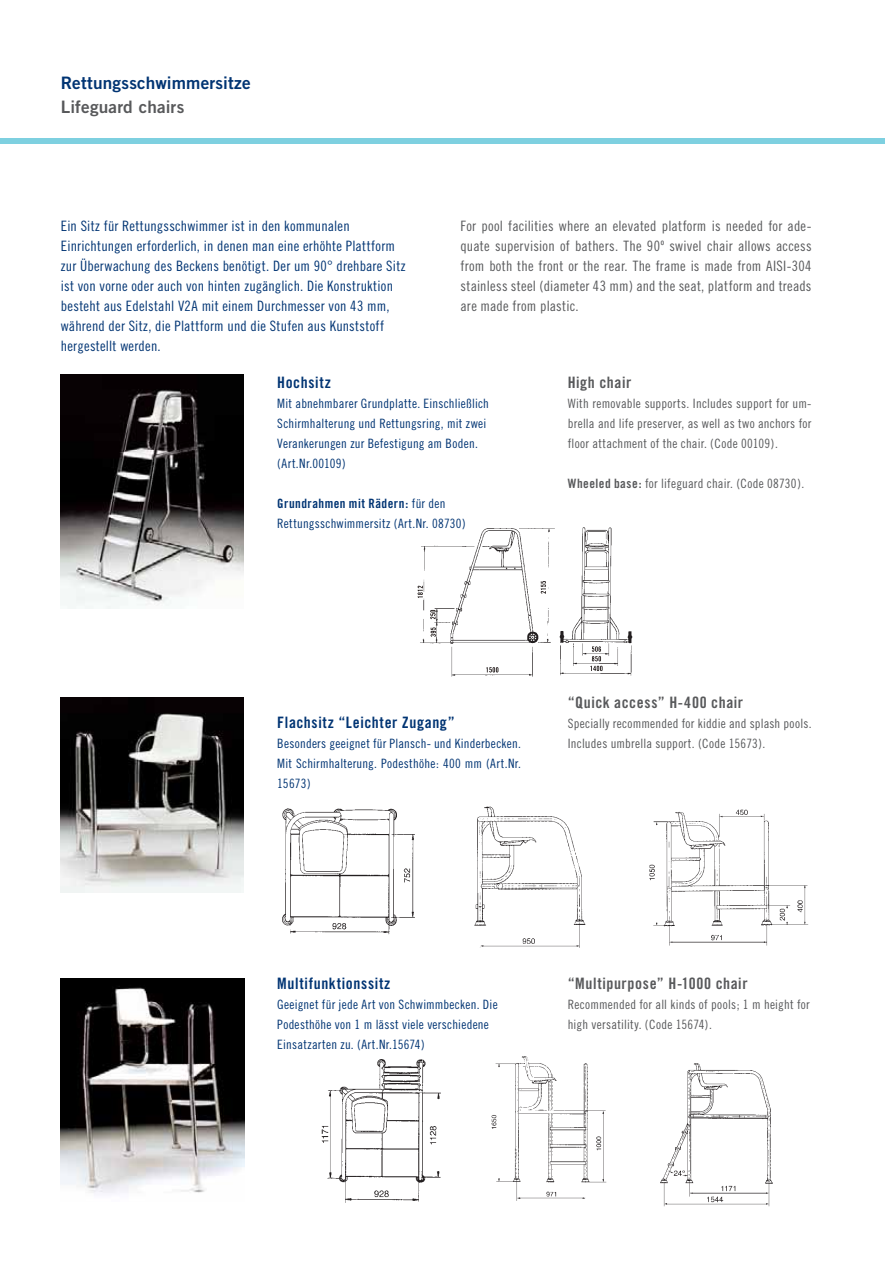
<style>
.page{position:relative;width:893px;height:1263px;background:#fff}
.page>*{position:absolute;margin:0;border:0;box-sizing:border-box;transform-origin:0 0}
.t1{font:17.1px "Trade Gothic Bold Two";letter-spacing:.01em;color:#003473}
.t2{font:17.1px "Trade Gothic Bold Two";letter-spacing:.01em;color:#58595b}
.t3{font:15.75px "Trade Gothic Bold Cond Twenty";letter-spacing:.035em;color:#58595b}
.t4{font:15.75px "Trade Gothic Bold Cond Twenty";letter-spacing:.04em;color:#003473}
.t5{font:14.25px/20.1px "Trade Gothic Cond Eighteen";letter-spacing:.02em;color:#003473}
.t6{font:14.25px/20.1px "Trade Gothic Cond Eighteen";letter-spacing:.015em;color:#58595b;text-align:justify}
.t7{font:12.9px/20.1px "Trade Gothic Cond Eighteen";letter-spacing:.02em;color:#003473}
.t8{font:12.9px/20.1px "Trade Gothic Cond Eighteen";letter-spacing:.02em;color:#58595b}
.t9{font:12.9px "Trade Gothic Bold Cond Twenty";letter-spacing:.035em;color:#003473}
.s1{font-family:"Trade Gothic Cond Eighteen"}
.s2{font-family:"Trade Gothic Bold Cond Twenty"}
</style>
<div class="page">
<div style="left:0;top:138px;width:884px;height:6px;background:#7ed0e0"></div>
<img style="left:61px;top:374px;width:183px;height:234px">
<img style="left:61px;top:698px;width:182px;height:194px">
<img style="left:61px;top:978px;width:183px;height:215px">
<img style="left:282px;top:808px;width:133px;height:127px">
<img style="left:474px;top:806px;width:112px;height:142px">
<img style="left:649px;top:809px;width:160px;height:137px">
<img style="left:321px;top:1059px;width:120px;height:144px">
<img style="left:491px;top:1056px;width:115px;height:145px">
<img style="left:660px;top:1063px;width:112px;height:144px">
<img style="left:417px;top:527px;width:216px;height:150px">
<svg style="left:418px;top:586px;width:5px;height:12px"></svg>
<svg style="left:431px;top:628px;width:5px;height:9px"></svg>
<svg style="left:430px;top:610px;width:6px;height:9px"></svg>
<svg style="left:486px;top:667px;width:12px;height:5px"></svg>
<svg style="left:541px;top:581px;width:5px;height:13px"></svg>
<svg style="left:590px;top:646px;width:12px;height:25px"></svg>
<h1 class="t1" style="left:61px;top:77px;width:191px">Rettungsschwimmersitze</h1>
<h1 class="t2" style="left:61px;top:101px;width:125px">Lifeguard chairs</h1>
<p class="t5" style="left:61px;top:217px;width:346px">Ein Sitz für Rettungsschwimmer ist in den kommunalen Einrichtungen erforderlich, in denen man eine erhöhte Plattform zur Überwachung des Beckens benötigt. Der um 90° drehbare Sitz ist von vorne oder auch von hinten zugänglich. Die Konstruktion besteht aus Edelstahl V2A mit einem Durchmesser von 43 mm, während der Sitz, die Plattform und die Stufen aus Kunststoff hergestellt werden.</p>
<p class="t6" style="left:460px;top:217px;width:353px">For pool facilities where an elevated platform is needed for ade&shy;quate supervision of bathers. The 90º swivel chair allows access from both the front or the rear. The frame is made from AISI-304 stainless steel (diameter 43 mm) and the seat, platform and treads are made from plastic.</p>
<p class="t4" style="left:277px;top:376px;width:55px">Hochsitz</p>
<p class="t7" style="left:277px;top:394px;width:213px">Mit abnehmbarer Grundplatte. Einschließlich Schirmhalterung und Rettungsring, mit zwei Verankerungen zur Befestigung am Boden. (Art.Nr.00109)</p>
<p class="t9" style="left:277px;top:499px;width:170px">Grundrahmen mit Rädern: <span class="s1">für den</span></p>
<p class="t7" style="left:277px;top:514px;width:190px">Rettungsschwimmersitz (Art.Nr. 08730)</p>
<p class="t3" style="left:568px;top:376px;width:65px">High chair</p>
<p class="t8" style="left:568px;top:394px;width:245px;text-align:justify">With removable supports. Includes support for um&shy;brella and life preserver, as well as two anchors for floor attachment of the chair. (Code 00109).</p>
<p class="t8" style="left:568px;top:474px;width:238px"><span class="s2">Wheeled base:</span> for lifeguard chair. (Code 08730).</p>
<p class="t4" style="left:277px;top:717px;width:179px">Flachsitz “Leichter Zugang”</p>
<p class="t7" style="left:277px;top:735px;width:245px;text-align:justify">Besonders geeignet für Plansch- und Kinderbecken.<br>Mit Schirmhalterung. Podesthöhe: 400 mm (Art.Nr.<br>15673)</p>
<p class="t3" style="left:568px;top:697px;width:177px">“Quick access” H-400 chair</p>
<p class="t8" style="left:568px;top:715px;width:245px">Specially recommended for kiddie and splash pools.<br>Includes umbrella support. (Code 15673).</p>
<p class="t4" style="left:277px;top:977px;width:115px">Multifunktionssitz</p>
<p class="t7" style="left:277px;top:995px;width:222px">Geeignet für jede Art von Schwimmbecken. Die<br>Podesthöhe von 1 m lässt viele verschiedene<br>Einsatzarten zu. (Art.Nr.15674)</p>
<p class="t3" style="left:568px;top:977px;width:181px">“Multipurpose” H-1000 chair</p>
<p class="t8" style="left:568px;top:995px;width:243px">Recommended for all kinds of pools; 1 m height for high versatility. (Code 15674).</p>
</div>
